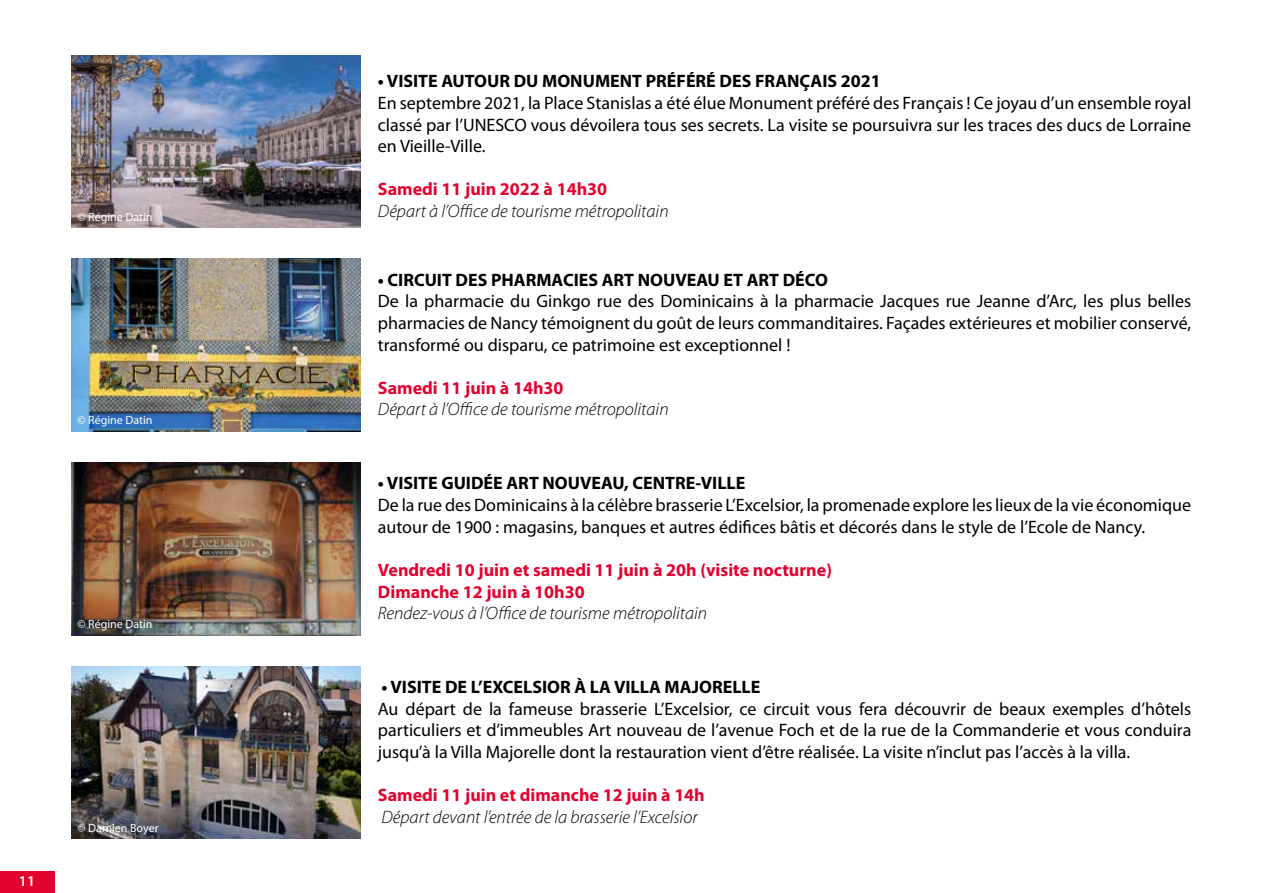
<style>
.page{position:relative;width:1263px;height:893px;background:#fff}
.page>*{position:absolute;margin:0;border:0;box-sizing:border-box;transform-origin:0 0}
.t1{font:18px/21.6px "Myriad Pro";color:#000;text-align:justify}
.t2{font:italic 300 18px "Myriad Pro";color:#000}
.t3{font:700 18px "Myriad Pro";color:#000}
.t4{font:700 18px/21.6px "Myriad Pro";color:#e4032f}
.t5{font:600 15px "Myriad Pro";color:#fff}
.t6{font:12px "Myriad Pro";color:#fff}
</style>
<div class="page">
<div style="left:0;top:871px;width:54px;height:22px;background:#e4032f"></div>
<img style="left:72px;top:55px;width:289px;height:173px">
<img style="left:72px;top:259px;width:289px;height:173px">
<img style="left:72px;top:462px;width:289px;height:173px">
<img style="left:72px;top:666px;width:289px;height:173px">
<p class="t6" style="left:78px;top:209px;width:77px">© Régine Datin</p>
<p class="t6" style="left:78px;top:413px;width:77px">© Régine Datin</p>
<p class="t6" style="left:78px;top:617px;width:77px">© Régine Datin</p>
<p class="t5" style="left:19px;top:872px;width:18px">11</p>
<p class="t6" style="left:78px;top:820px;width:82px">© Damien Boyer</p>
<p class="t3" style="left:378px;top:70px;width:504px">• VISITE AUTOUR DU MONUMENT PRÉFÉRÉ DES FRANÇAIS 2021</p>
<p class="t1" style="left:378px;top:92px;width:815px">En septembre 2021, la Place Stanislas a été élue Monument préféré des Français ! Ce joyau d’un ensemble royal classé par l’UNESCO vous dévoilera tous ses secrets. La visite se poursuivra sur les traces des ducs de Lorraine en Vieille-Ville.</p>
<p class="t4" style="left:378px;top:178px;width:231px">Samedi 11 juin 2022 à 14h30</p>
<p class="t2" style="left:378px;top:200px;width:292px">Départ à l’Office de tourisme métropolitain</p>
<p class="t3" style="left:378px;top:268px;width:452px">• CIRCUIT DES PHARMACIES ART NOUVEAU ET ART DÉCO</p>
<p class="t1" style="left:378px;top:290px;width:815px">De la pharmacie du Ginkgo rue des Dominicains à la pharmacie Jacques rue Jeanne d’Arc, les plus belles pharmacies de Nancy témoignent du goût de leurs commanditaires. Façades extérieures et mobilier conservé, transformé ou disparu, ce patrimoine est exceptionnel !</p>
<p class="t4" style="left:378px;top:376px;width:187px">Samedi 11 juin à 14h30</p>
<p class="t2" style="left:378px;top:399px;width:292px">Départ à l’Office de tourisme métropolitain</p>
<p class="t3" style="left:378px;top:472px;width:369px">• VISITE GUIDÉE ART NOUVEAU, CENTRE-VILLE</p>
<p class="t1" style="left:378px;top:494px;width:815px">De la rue des Dominicains à la célèbre brasserie L’Excelsior, la promenade explore les lieux de la vie économique autour de 1900 : magasins, banques et autres édifices bâtis et décorés dans le style de l’Ecole de Nancy.</p>
<p class="t4" style="left:378px;top:558px;width:456px">Vendredi 10 juin et samedi 11 juin à 20h (visite nocturne)<br>Dimanche 12 juin à 10h30</p>
<p class="t2" style="left:378px;top:602px;width:331px">Rendez-vous à l’Office de tourisme métropolitain</p>
<p class="t3" style="left:381px;top:675px;width:380px">• VISITE DE L’EXCELSIOR À LA VILLA MAJORELLE</p>
<p class="t1" style="left:378px;top:698px;width:815px">Au départ de la fameuse brasserie L’Excelsior, ce circuit vous fera découvrir de beaux exemples d’hôtels particuliers et d’immeubles Art nouveau de l’avenue Foch et de la rue de la Commanderie et vous conduira jusqu’à la Villa Majorelle dont la restauration vient d’être réalisée. La visite n’inclut pas l’accès à la villa.</p>
<p class="t4" style="left:378px;top:784px;width:328px">Samedi 11 juin et dimanche 12 juin à 14h</p>
<p class="t2" style="left:381px;top:806px;width:318px">Départ devant l’entrée de la brasserie l’Excelsior</p>
</div>
